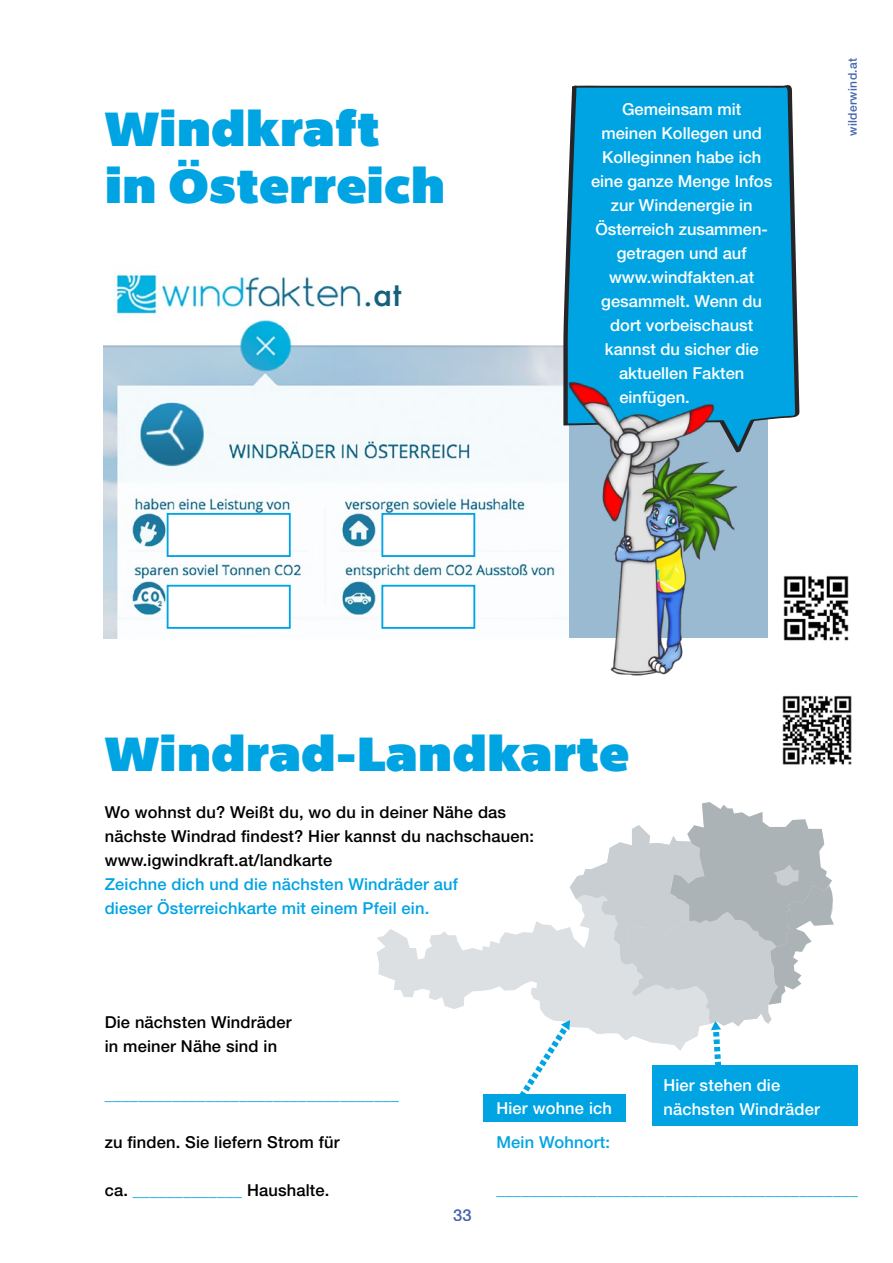
<style>
.page{position:relative;width:893px;height:1263px;background:#fff}
.page>*{position:absolute;margin:0;border:0;box-sizing:border-box;transform-origin:0 0}
.t1{font:49.35px/57px "Bemio";color:#00a4e3}
.t2{font:500 31.8px "Futura";color:#16607d}
.t3{font:500 16.5px/24px "Helvetica Neue LT Pro";color:#fff}
.t4{font:500 16.5px/24px "Helvetica Neue LT Pro";letter-spacing:.01em;color:#000}
.t5{font:500 16.5px/24px "Helvetica Neue LT Pro";letter-spacing:.01em;color:#00a4e3}
.t6{font:500 16.5px "Helvetica Neue LT Pro";color:#4465ac}
.t7{font:500 12px "Helvetica Neue LT Pro";letter-spacing:.03em;color:#4465ac}
.s1{color:#00a4e3}
</style>
<div class="page">
<div style="left:483px;top:1094px;width:142px;height:27px;background:#00a4e3"></div>
<div style="left:653px;top:1066px;width:205px;height:60px;background:#00a4e3"></div>
<svg style="left:377px;top:929px;width:136px;height:80px;fill:#dce0e2"></svg>
<svg style="left:513px;top:802px;width:321px;height:302px"></svg>
<img style="left:103px;top:272px;width:460px;height:366px">
<div style="left:167px;top:585px;width:124px;height:44px;background:#fff;border:2px solid #00a4e3"></div>
<div style="left:167px;top:513px;width:124px;height:44px;background:#fff;border:2px solid #00a4e3"></div>
<svg style="left:563px;top:85px;width:237px;height:368px;background:#10a3db"></svg>
<img style="left:783px;top:575px;width:66px;height:66px">
<img style="left:782px;top:695px;width:70px;height:70px">
<div style="left:381px;top:585px;width:94px;height:44px;background:#fff;border:2px solid #00a4e3"></div>
<div style="left:381px;top:513px;width:94px;height:44px;background:#fff;border:2px solid #00a4e3"></div>
<img style="left:551px;top:363px;width:203px;height:313px">
<img style="left:292px;top:521px;width:29px;height:24px">
<img style="left:293px;top:600px;width:29px;height:15px">
<img style="left:477px;top:600px;width:72px;height:17px">
<img style="left:477px;top:524px;width:32px;height:17px">
<h1 class="t1" style="left:105px;top:100px;width:342px">Windkraft<br>in Österreich</h1>
<p class="t3" style="left:622px;top:97px;width:121px">Gemeinsam mit</p>
<p class="t3" style="left:601px;top:121px;width:162px">meinen Kollegen und</p>
<p class="t3" style="left:602px;top:145px;width:161px">Kolleginnen habe ich</p>
<p class="t3" style="left:591px;top:169px;width:183px">eine ganze Menge Infos</p>
<p class="t3" style="left:611px;top:193px;width:143px">zur Windenergie in</p>
<p class="t3" style="left:595px;top:217px;width:174px">Österreich zusammen-</p>
<p class="t3" style="left:617px;top:241px;width:131px">getragen und auf</p>
<p class="t3" style="left:609px;top:265px;width:147px">www.windfakten.at</p>
<p class="t3" style="left:601px;top:289px;width:162px">gesammelt. Wenn du</p>
<p class="t3" style="left:610px;top:313px;width:145px">dort vorbeischaust</p>
<p class="t3" style="left:605px;top:337px;width:155px">kannst du sicher die</p>
<p class="t3" style="left:619px;top:361px;width:127px">aktuellen Fakten</p>
<p class="t3" style="left:619px;top:385px;width:72px">einfügen.</p>
<h2 class="t2" style="left:363px;top:273px;width:40px">.at</h2>
<p class="t7" style="left:845px;top:136px;width:80px;rotate:-90deg">wilderwind.at</p>
<h1 class="t1" style="left:105px;top:725px;width:526px">Windrad-Landkarte</h1>
<p class="t4" style="left:105px;top:800px;width:431px">Wo wohnst du? Weißt du, wo du in deiner Nähe das nächste Windrad findest? Hier kannst du nachschauen: www.igwindkraft.at/landkarte</p>
<p class="t5" style="left:105px;top:872px;width:355px">Zeichne dich und die nächsten Windräder auf dieser Österreichkarte mit einem Pfeil ein.</p>
<p class="t4" style="left:105px;top:1009px;width:188px">Die nächsten Windräder in meiner Nähe sind in</p>
<p class="t5" style="left:105px;top:1081px;width:296px">___________________________________</p>
<p class="t4" style="left:105px;top:1129px;width:236px">zu finden. Sie liefern Strom für</p>
<p class="t4" style="left:105px;top:1177px;width:226px">ca. <span class="s1">_____________</span> Haushalte.</p>
<p class="t6" style="left:453px;top:1205px;width:20px">33</p>
<p class="t3" style="left:496px;top:1096px;width:117px">Hier wohne ich</p>
<p class="t5" style="left:496px;top:1130px;width:115px">Mein Wohnort:</p>
<p class="t3" style="left:663px;top:1072px;width:158px">Hier stehen die nächsten Windräder</p>
<p class="t5" style="left:496px;top:1177px;width:363px">___________________________________________</p>
</div>
